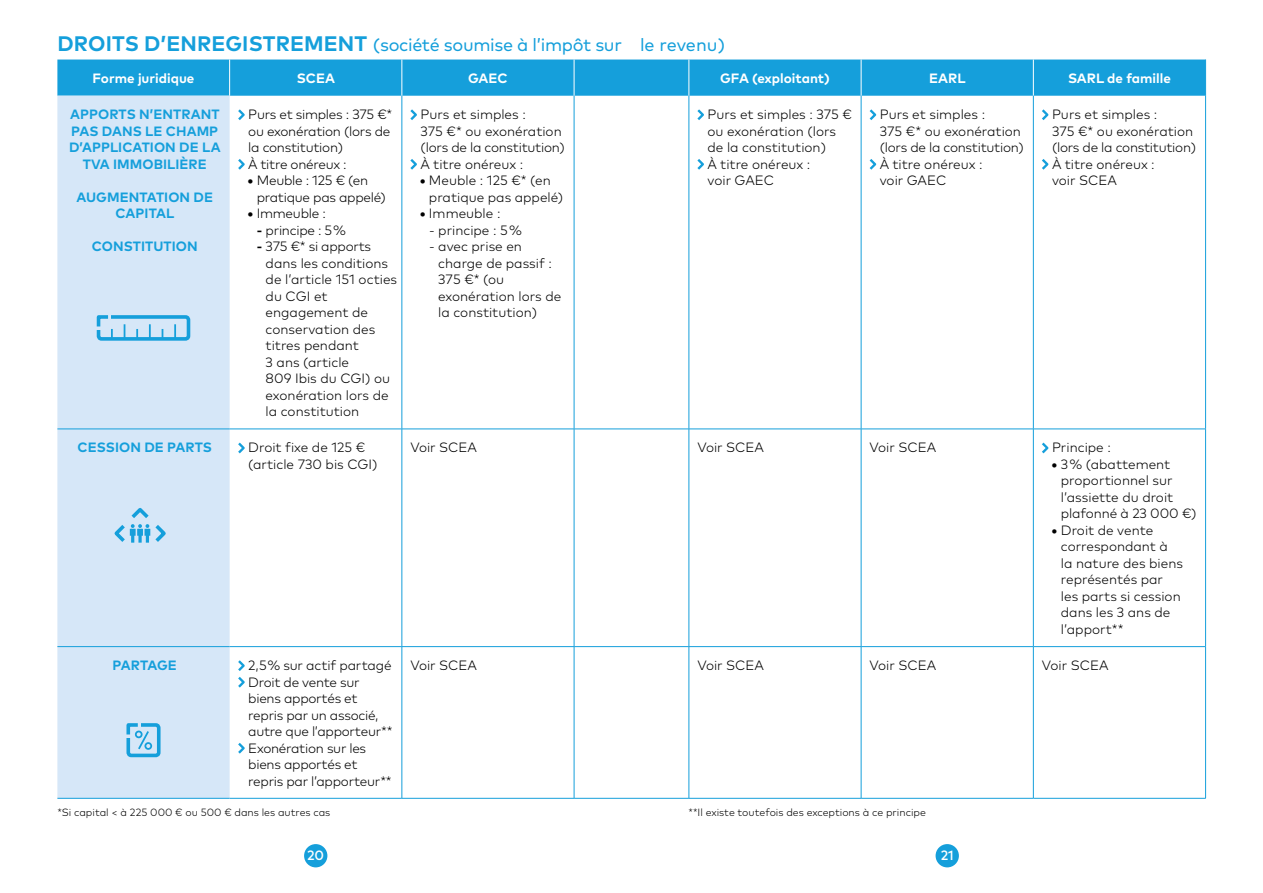
<style>
.page{position:relative;width:1263px;height:893px;background:#fff}
.page>*{position:absolute;margin:0;border:0;box-sizing:border-box;transform-origin:0 0}
.t1{font:18px "Mark Pro";letter-spacing:-.02em;color:#159fdb}
.t2{font:300 13.5px/16.5px "Mark Pro";color:#000}
.t3{font:300 13.5px/16.5px "Mark Pro";letter-spacing:-.02em;color:#000}
.t4{font:700 13.5px/16.5px "Mark Pro";letter-spacing:.005em;color:#159fdb}
.t5{font:700 13.5px "Mark Pro";color:#fff}
.t6{font:500 13.5px "Mark Pro";color:#fff}
.t7{font:300 10.5px "Mark Pro";color:#000}
.s1{font-weight:700;font-size:21px}
.s2{font-weight:700}
</style>
<div class="page">
<div style="left:304px;top:844px;width:23px;height:23px;background:#159fdb;border-radius:50%"></div>
<div style="left:935px;top:844px;width:24px;height:23px;background:#159fdb;border-radius:50%"></div>
<div style="left:57px;top:60px;width:1148px;height:36px;background:#159fdb"></div>
<div style="left:57px;top:96px;width:173px;height:702px;background:#d6e7f8"></div>
<hr style="left:229px;top:60px;width:1px;height:36px;background:#fff">
<hr style="left:401px;top:60px;width:1px;height:36px;background:#fff">
<hr style="left:574px;top:60px;width:1px;height:36px;background:#fff">
<hr style="left:688px;top:60px;width:1px;height:36px;background:#fff">
<hr style="left:861px;top:60px;width:1px;height:36px;background:#fff">
<hr style="left:1033px;top:60px;width:1px;height:36px;background:#fff">
<hr style="left:402px;top:96px;width:1px;height:333px;background:#159fdb">
<hr style="left:574px;top:96px;width:1px;height:333px;background:#159fdb">
<hr style="left:689px;top:96px;width:1px;height:333px;background:#159fdb">
<hr style="left:861px;top:96px;width:1px;height:333px;background:#159fdb">
<hr style="left:1033px;top:96px;width:1px;height:333px;background:#159fdb">
<hr style="left:1205px;top:96px;width:1px;height:333px;background:#159fdb">
<hr style="left:57px;top:429px;width:173px;height:1px;background:#159fdb">
<hr style="left:57px;top:646px;width:173px;height:1px;background:#159fdb">
<hr style="left:57px;top:798px;width:173px;height:1px;background:#159fdb">
<hr style="left:230px;top:429px;width:172px;height:1px;background:#159fdb">
<hr style="left:402px;top:429px;width:172px;height:1px;background:#159fdb">
<hr style="left:402px;top:429px;width:1px;height:217px;background:#159fdb">
<hr style="left:402px;top:647px;width:1px;height:151px;background:#159fdb">
<hr style="left:230px;top:646px;width:172px;height:1px;background:#159fdb">
<hr style="left:402px;top:646px;width:172px;height:1px;background:#159fdb">
<hr style="left:230px;top:798px;width:172px;height:1px;background:#159fdb">
<hr style="left:402px;top:798px;width:172px;height:1px;background:#159fdb">
<hr style="left:574px;top:429px;width:1px;height:217px;background:#159fdb">
<hr style="left:574px;top:647px;width:1px;height:151px;background:#159fdb">
<hr style="left:574px;top:429px;width:115px;height:1px;background:#159fdb">
<hr style="left:574px;top:646px;width:115px;height:1px;background:#159fdb">
<hr style="left:574px;top:798px;width:115px;height:1px;background:#159fdb">
<hr style="left:689px;top:429px;width:1px;height:217px;background:#159fdb">
<hr style="left:689px;top:647px;width:1px;height:151px;background:#159fdb">
<hr style="left:689px;top:429px;width:172px;height:1px;background:#159fdb">
<hr style="left:861px;top:429px;width:172px;height:1px;background:#159fdb">
<hr style="left:1033px;top:429px;width:173px;height:1px;background:#159fdb">
<hr style="left:861px;top:429px;width:1px;height:217px;background:#159fdb">
<hr style="left:1033px;top:429px;width:1px;height:217px;background:#159fdb">
<hr style="left:1205px;top:429px;width:1px;height:217px;background:#159fdb">
<hr style="left:861px;top:647px;width:1px;height:151px;background:#159fdb">
<hr style="left:1033px;top:647px;width:1px;height:151px;background:#159fdb">
<hr style="left:1205px;top:647px;width:1px;height:151px;background:#159fdb">
<hr style="left:689px;top:646px;width:172px;height:1px;background:#159fdb">
<hr style="left:861px;top:646px;width:172px;height:1px;background:#159fdb">
<hr style="left:1033px;top:646px;width:173px;height:1px;background:#159fdb">
<hr style="left:689px;top:798px;width:172px;height:1px;background:#159fdb">
<hr style="left:861px;top:798px;width:172px;height:1px;background:#159fdb">
<hr style="left:1033px;top:798px;width:173px;height:1px;background:#159fdb">
<hr style="left:1205px;top:60px;width:1px;height:36px;background:#159fdb">
<svg style="left:238px;top:109px;width:7px;height:11px"></svg>
<svg style="left:238px;top:159px;width:7px;height:11px"></svg>
<svg style="left:410px;top:109px;width:7px;height:11px"></svg>
<svg style="left:410px;top:159px;width:7px;height:11px"></svg>
<svg style="left:697px;top:109px;width:7px;height:11px"></svg>
<svg style="left:697px;top:159px;width:7px;height:11px"></svg>
<svg style="left:870px;top:109px;width:6px;height:11px"></svg>
<svg style="left:870px;top:159px;width:6px;height:11px"></svg>
<svg style="left:1042px;top:109px;width:6px;height:11px"></svg>
<svg style="left:1042px;top:159px;width:6px;height:11px"></svg>
<svg style="left:238px;top:443px;width:7px;height:10px"></svg>
<svg style="left:1042px;top:443px;width:6px;height:10px"></svg>
<svg style="left:238px;top:660px;width:7px;height:11px"></svg>
<svg style="left:238px;top:677px;width:7px;height:11px"></svg>
<svg style="left:238px;top:743px;width:7px;height:11px"></svg>
<div style="left:97px;top:315px;width:93px;height:26px;border:4px solid #159fdb;border-radius:3px"></div>
<svg style="left:95px;top:313px;width:18px;height:26px"></svg>
<svg style="left:124px;top:324px;width:1px;height:15px"></svg>
<svg style="left:136px;top:329px;width:2px;height:10px"></svg>
<svg style="left:149px;top:324px;width:2px;height:15px"></svg>
<svg style="left:174px;top:324px;width:2px;height:15px"></svg>
<svg style="left:111px;top:505px;width:58px;height:41px;background:#b2d9f2"></svg>
<div style="left:126px;top:723px;width:35px;height:34px;border:4px solid #159fdb;border-radius:3px"></div>
<div style="left:124px;top:721px;width:17px;height:17px;background:#d6e7f8"></div>
<div style="left:144px;top:742px;width:8px;height:8px;border:2px solid #159fdb;border-radius:50%"></div>
<svg style="left:125px;top:721px;width:26px;height:30px"></svg>
<p class="t1" style="left:57px;top:31px;width:669px"><span class="s1">DROITS D’ENREGISTREMENT</span> (société soumise à l’impôt sur le revenu)</p>
<p class="t5" style="left:93px;top:68px;width:103px">Forme juridique</p>
<p class="t5" style="left:297px;top:68px;width:40px">SCEA</p>
<p class="t5" style="left:468px;top:68px;width:41px">GAEC</p>
<p class="t5" style="left:720px;top:68px;width:111px">GFA (exploitant)</p>
<p class="t5" style="left:929px;top:68px;width:38px">EARL</p>
<p class="t5" style="left:1068px;top:68px;width:104px">SARL de famille</p>
<p class="t4" style="left:69px;top:105px;width:153px">APPORTS N’ENTRANT<br>PAS DANS LE CHAMP<br>D’APPLICATION DE LA</p>
<p class="t4" style="left:83px;top:154px;width:126px">TVA IMMOBILIÈRE</p>
<p class="t4" style="left:76px;top:187px;width:138px;text-align:center">AUGMENTATION DE<br>CAPITAL</p>
<p class="t4" style="left:92px;top:237px;width:107px">CONSTITUTION</p>
<p class="t3" style="left:248px;top:105px;width:146px">Purs et simples : 375 €* ou exonération (lors de la constitution)</p>
<p class="t3" style="left:248px;top:155px;width:100px">À titre onéreux :</p>
<p class="t3" style="left:257px;top:171px;width:131px;text-indent:-9px"><span class="s2">•</span> Meuble : 125 € (en pratique pas appelé)</p>
<p class="t3" style="left:247px;top:204px;width:80px"><span class="s2">•</span> Immeuble :</p>
<p class="t3" style="left:257px;top:221px;width:91px"><span class="s2">-</span> principe : 5 %</p>
<p class="t2" style="left:266px;top:237px;width:133px;text-indent:-9px"><span class="s2">-</span> 375 €* si apports dans les conditions de l’article 151 octies du CGI et engagement de conservation des titres pendant<br>3 ans (article<br>809 Ibis du CGI) ou exonération lors de la constitution</p>
<p class="t2" style="left:420px;top:105px;width:146px">Purs et simples :<br>375 €* ou exonération (lors de la constitution)</p>
<p class="t2" style="left:420px;top:155px;width:104px">À titre onéreux :</p>
<p class="t2" style="left:429px;top:171px;width:136px;text-indent:-9px"><span class="s2">•</span> Meuble : 125 €* (en pratique pas appelé)</p>
<p class="t2" style="left:420px;top:204px;width:82px"><span class="s2">•</span> Immeuble :</p>
<p class="t2" style="left:429px;top:221px;width:94px">- principe : 5 %</p>
<p class="t2" style="left:438px;top:237px;width:125px;text-indent:-9px">- avec prise en charge de passif :<br>375 €* (ou exonération lors de la constitution)</p>
<p class="t2" style="left:707px;top:105px;width:146px">Purs et simples : 375 € ou exonération (lors de la constitution)</p>
<p class="t2" style="left:707px;top:155px;width:104px">À titre onéreux : voir GAEC</p>
<p class="t2" style="left:880px;top:105px;width:146px">Purs et simples :<br>375 €* ou exonération (lors de la constitution)</p>
<p class="t2" style="left:880px;top:155px;width:104px">À titre onéreux : voir GAEC</p>
<p class="t2" style="left:1052px;top:105px;width:146px">Purs et simples :<br>375 €* ou exonération (lors de la constitution)</p>
<p class="t2" style="left:1052px;top:155px;width:104px">À titre onéreux : voir SCEA</p>
<p class="t4" style="left:77px;top:438px;width:136px">CESSION DE PARTS</p>
<p class="t2" style="left:248px;top:438px;width:131px">Droit fixe de 125 € (article 730 bis CGI)</p>
<p class="t2" style="left:410px;top:438px;width:68px">Voir SCEA</p>
<p class="t2" style="left:697px;top:438px;width:68px">Voir SCEA</p>
<p class="t2" style="left:870px;top:438px;width:68px">Voir SCEA</p>
<p class="t2" style="left:1052px;top:438px;width:60px">Principe :</p>
<p class="t2" style="left:1061px;top:455px;width:137px;text-indent:-9px"><span class="s2">•</span> 3 % (abattement proportionnel sur l’assiette du droit plafonné à 23 000 €)</p>
<p class="t2" style="left:1061px;top:521px;width:124px;text-indent:-9px"><span class="s2">•</span> Droit de vente correspondant à la nature des biens représentés par les parts si cession dans les 3 ans de l’apport**</p>
<p class="t4" style="left:113px;top:656px;width:66px">PARTAGE</p>
<p class="t2" style="left:248px;top:656px;width:145px">2,5 % sur actif partagé</p>
<p class="t3" style="left:248px;top:672px;width:146px">Droit de vente sur biens apportés et repris par un associé, autre que l’apporteur**</p>
<p class="t3" style="left:248px;top:738px;width:145px">Exonération sur les biens apportés et repris par l’apporteur**</p>
<p class="t2" style="left:410px;top:656px;width:68px">Voir SCEA</p>
<p class="t2" style="left:697px;top:656px;width:68px">Voir SCEA</p>
<p class="t2" style="left:870px;top:656px;width:68px">Voir SCEA</p>
<p class="t2" style="left:1042px;top:656px;width:68px">Voir SCEA</p>
<p class="t7" style="left:57px;top:805px;width:274px">*Si capital &lt; à 225 000 € ou 500 € dans les autres cas</p>
<p class="t7" style="left:688px;top:805px;width:239px">**Il existe toutefois des exceptions à ce principe</p>
<p class="t6" style="left:307px;top:845px;width:18px">20</p>
<p class="t6" style="left:941px;top:845px;width:14px">21</p>
</div>
